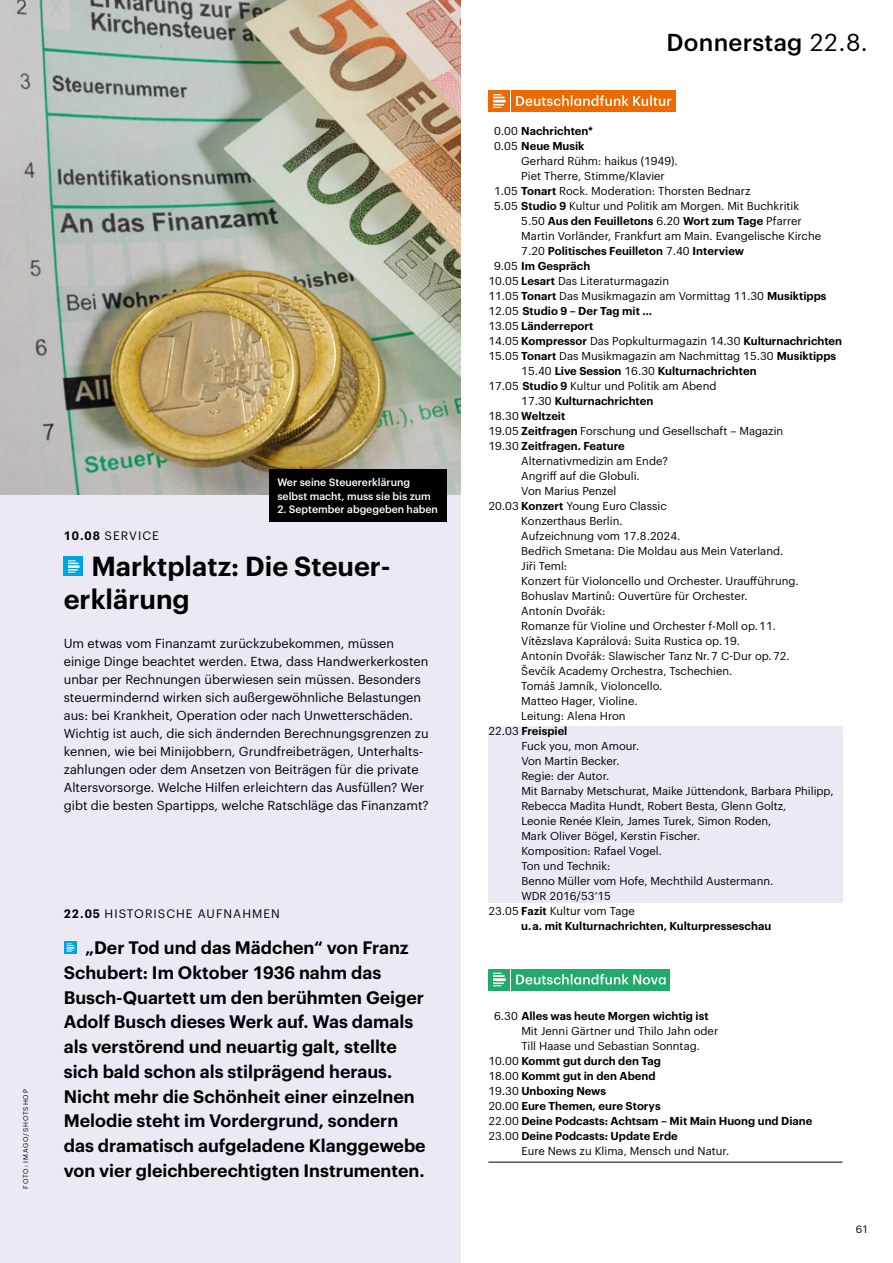
<style>
.page{position:relative;width:893px;height:1263px;background:#fff}
.page>*{position:absolute;margin:0;border:0;box-sizing:border-box;transform-origin:0 0}
.t1{font:600 27px/33px "Graphik";color:#000}
.t2{font:500 24px "Graphik";letter-spacing:.01em;color:#000}
.t3{font:600 17.7px/24.8px "Graphik";color:#000}
.t4{font:12.75px/18px "Graphik";color:#000}
.t5{font:12px "Graphik";letter-spacing:.085em;color:#000}
.t6{font:11.25px "Graphik";color:#000}
.t7{font:600 11.25px "Graphik";color:#000}
.t8{font:500 10.5px/13.5px "Graphik";color:#fff}
.t9{font:10.5px "Graphik";color:#000}
.t10{font:6.75px "Graphik";letter-spacing:.13em;color:#000}
.s1{font-weight:600}
.s2{font-weight:400}
</style>
<div class="page">
<div style="left:0;top:0;width:460px;height:1263px;background:#ece9f5"></div>
<div style="left:488px;top:90px;width:22px;height:22px;background:#ed6a00"></div>
<svg style="left:493px;top:94px;width:13px;height:14px"></svg>
<div style="left:511px;top:90px;width:164px;height:22px;background:#ed6a00"></div>
<svg style="left:516px;top:95px;width:155px;height:11px"></svg>
<img style="left:0;top:0;width:460px;height:494px">
<div style="left:64px;top:557px;width:19px;height:19px;background:#00a4e1"></div>
<svg style="left:68px;top:560px;width:12px;height:13px"></svg>
<div style="left:488px;top:726px;width:354px;height:176px;background:#ece9f5"></div>
<hr style="left:488px;top:1162px;width:354px;height:1px;background:#000">
<div style="left:488px;top:969px;width:22px;height:21px;background:#21ab6a"></div>
<div style="left:511px;top:969px;width:159px;height:21px;background:#21ab6a"></div>
<svg style="left:493px;top:973px;width:13px;height:13px"></svg>
<svg style="left:516px;top:974px;width:150px;height:10px"></svg>
<svg style="left:64px;top:941px;width:13px;height:13px"></svg>
<svg style="left:67px;top:943px;width:7px;height:9px"></svg>
<div style="left:269px;top:469px;width:177px;height:53px;background:#000"></div>
<p class="t8" style="left:277px;top:475px;width:155px">Wer seine Steuererklärung selbst macht, muss sie bis zum</p>
<p class="t8" style="left:277px;top:502px;width:162px">2. September abgegeben haben</p>
<p class="t5" style="left:64px;top:527px;width:97px"><span class="s1">10.08</span> SERVICE</p>
<h1 class="t1" style="left:64px;top:547px;width:328px;text-indent:28px">Marktplatz: Die Steuer&shy;erklärung</h1>
<p class="t4" style="left:64px;top:633px;width:367px">Um etwas vom Finanzamt zurückzubekommen, müssen einige Dinge beachtet werden. Etwa, dass Handwerkerkosten unbar per Rechnungen überwiesen sein müssen. Besonders steuermindernd wirken sich außergewöhnliche Belastungen aus: bei Krankheit, Operation oder nach Unwetterschäden.<br>Wichtig ist auch, die sich ändernden Berechnungsgrenzen zu kennen, wie bei Minijobbern, Grundfreibeträgen, Unterhalts&shy;zahlungen oder dem Ansetzen von Beiträgen für die private Altersvorsorge. Welche Hilfen erleichtern das Ausfüllen? Wer gibt die besten Spartipps, welche Ratschläge das Finanzamt?</p>
<p class="t10" style="left:21px;top:1189px;width:101px;rotate:-90deg">FOTO: IMAGO/SHOTSHOP</p>
<p class="t5" style="left:64px;top:905px;width:218px"><span class="s1">22.05</span> HISTORISCHE AUFNAHMEN</p>
<p class="t3" style="left:64px;top:934px;width:363px;text-indent:21px">„Der Tod und das Mädchen“ von Franz Schubert: Im Oktober 1936 nahm das Busch-Quartett um den berühmten Geiger Adolf Busch dieses Werk auf. Was damals als verstörend und neuartig galt, stellte sich bald schon als stilprägend heraus.<br>Nicht mehr die Schönheit einer einzelnen Melodie steht im Vordergrund, sondern das dramatisch aufgeladene Klanggewebe von vier gleichberechtigten Instrumenten.</p>
<h2 class="t2" style="left:667px;top:24px;width:202px">Donnerstag <span class="s2">22.8.</span></h2>
<p class="t7" style="left:494px;top:122px;width:100px"><span class="s2">0.00</span> Nachrichten*</p>
<p class="t7" style="left:494px;top:137px;width:92px"><span class="s2">0.05</span> Neue Musik</p>
<p class="t6" style="left:521px;top:153px;width:158px">Gerhard Rühm: haikus (1949).</p>
<p class="t6" style="left:521px;top:168px;width:145px">Piet Therre, Stimme/Klavier</p>
<p class="t6" style="left:494px;top:183px;width:258px">1.05 <span class="s1">Tonart</span> Rock. Moderation: Thorsten Bednarz</p>
<p class="t6" style="left:494px;top:198px;width:307px">5.05 <span class="s1">Studio 9</span> Kultur und Politik am Morgen. Mit Buchkritik</p>
<p class="t7" style="left:521px;top:212px;width:282px"><span class="s2">5.50</span> Aus den Feuilletons <span class="s2">6.20</span> Wort zum Tage <span class="s2">Pfarrer</span></p>
<p class="t6" style="left:521px;top:228px;width:301px">Martin Vorländer, Frankfurt am Main. Evangelische Kirche</p>
<p class="t7" style="left:521px;top:242px;width:224px"><span class="s2">7.20</span> Politisches Feuilleton <span class="s2">7.40</span> Interview</p>
<p class="t7" style="left:494px;top:257px;width:98px"><span class="s2">9.05</span> Im Gespräch</p>
<p class="t6" style="left:488px;top:272px;width:182px">10.05 <span class="s1">Lesart</span> Das Literaturmagazin</p>
<p class="t6" style="left:488px;top:287px;width:340px">11.05 <span class="s1">Tonart</span> Das Musikmagazin am Vormittag 11.30 <span class="s1">Musiktipps</span></p>
<p class="t7" style="left:488px;top:302px;width:165px"><span class="s2">12.05</span> Studio 9 – Der Tag mit …</p>
<p class="t7" style="left:488px;top:317px;width:106px"><span class="s2">13.05</span> Länderreport</p>
<p class="t6" style="left:488px;top:332px;width:355px">14.05 <span class="s1">Kompressor</span> Das Popkulturmagazin 14.30 <span class="s1">Kulturnachrichten</span></p>
<p class="t6" style="left:488px;top:347px;width:349px">15.05 <span class="s1">Tonart</span> Das Musikmagazin am Nachmittag 15.30 <span class="s1">Musiktipps</span></p>
<p class="t7" style="left:521px;top:362px;width:237px"><span class="s2">15.40</span> Live Session <span class="s2">16.30</span> Kulturnachrichten</p>
<p class="t6" style="left:488px;top:377px;width:230px">17.05 <span class="s1">Studio 9</span> Kultur und Politik am Abend</p>
<p class="t7" style="left:521px;top:392px;width:134px"><span class="s2">17.30</span> Kulturnachrichten</p>
<p class="t7" style="left:488px;top:407px;width:78px"><span class="s2">18.30</span> Weltzeit</p>
<p class="t6" style="left:488px;top:422px;width:296px">19.05 <span class="s1">Zeitfragen</span> Forschung und Gesellschaft – Magazin</p>
<p class="t7" style="left:488px;top:437px;width:138px"><span class="s2">19.30</span> Zeitfragen. Feature</p>
<p class="t6" style="left:521px;top:452px;width:148px">Alternativmedizin am Ende?</p>
<p class="t6" style="left:521px;top:467px;width:120px">Angriff auf die Globuli.</p>
<p class="t6" style="left:521px;top:482px;width:97px">Von Marius Penzel</p>
<p class="t6" style="left:488px;top:497px;width:180px">20.03 <span class="s1">Konzert</span> Young Euro Classic</p>
<p class="t6" style="left:521px;top:512px;width:103px">Konzerthaus Berlin.</p>
<p class="t6" style="left:521px;top:527px;width:160px">Aufzeichnung vom 17.8.2024.</p>
<p class="t6" style="left:521px;top:542px;width:264px">Bedřich Smetana: Die Moldau aus Mein Vaterland.</p>
<p class="t6" style="left:521px;top:557px;width:47px">Jiři Teml:</p>
<p class="t6" style="left:521px;top:572px;width:279px">Konzert für Violoncello und Orchester. Uraufführung.</p>
<p class="t6" style="left:521px;top:587px;width:228px">Bohuslav Martinů: Ouvertüre für Orchester.</p>
<p class="t6" style="left:521px;top:602px;width:86px">Antonín Dvořák:</p>
<p class="t6" style="left:521px;top:617px;width:256px">Romanze für Violine und Orchester f-Moll op. 11.</p>
<p class="t6" style="left:521px;top:632px;width:220px">Vítězslava Kaprálová: Suita Rustica op. 19.</p>
<p class="t6" style="left:521px;top:647px;width:270px">Antonín Dvořák: Slawischer Tanz Nr. 7 C-Dur op. 72.</p>
<p class="t6" style="left:521px;top:662px;width:213px">Ševčík Academy Orchestra, Tschechien.</p>
<p class="t6" style="left:521px;top:677px;width:143px">Tomáš Jamník, Violoncello.</p>
<p class="t6" style="left:521px;top:692px;width:118px">Matteo Hager, Violine.</p>
<p class="t6" style="left:521px;top:707px;width:106px">Leitung: Alena Hron</p>
<p class="t7" style="left:488px;top:722px;width:81px"><span class="s2">22.03</span> Freispiel</p>
<p class="t6" style="left:521px;top:737px;width:119px">Fuck you, mon Amour.</p>
<p class="t6" style="left:521px;top:752px;width:100px">Von Martin Becker.</p>
<p class="t6" style="left:521px;top:767px;width:90px">Regie: der Autor.</p>
<p class="t6" style="left:521px;top:782px;width:314px">Mit Barnaby Metschurat, Maike Jüttendonk, Barbara Philipp,</p>
<p class="t6" style="left:521px;top:797px;width:266px">Rebecca Madita Hundt, Robert Besta, Glenn Goltz,</p>
<p class="t6" style="left:521px;top:812px;width:252px">Leonie Renée Klein, James Turek, Simon Roden,</p>
<p class="t6" style="left:521px;top:827px;width:180px">Mark Oliver Bögel, Kerstin Fischer.</p>
<p class="t6" style="left:521px;top:842px;width:142px">Komposition: Rafael Vogel.</p>
<p class="t6" style="left:521px;top:857px;width:91px">Ton und Technik:</p>
<p class="t6" style="left:521px;top:872px;width:253px">Benno Müller vom Hofe, Mechthild Austermann.</p>
<p class="t6" style="left:521px;top:887px;width:91px">WDR 2016/53‘15</p>
<p class="t6" style="left:488px;top:902px;width:148px">23.05 <span class="s1">Fazit</span> Kultur vom Tage</p>
<p class="t7" style="left:521px;top:917px;width:251px">u. a. mit Kulturnachrichten, Kulturpresseschau</p>
<p class="t7" style="left:494px;top:1007px;width:216px"><span class="s2">6.30</span> Alles was heute Morgen wichtig ist</p>
<p class="t6" style="left:521px;top:1023px;width:198px">Mit Jenni Gärtner und Thilo Jahn oder</p>
<p class="t6" style="left:521px;top:1038px;width:180px">Till Haase und Sebastian Sonntag.</p>
<p class="t7" style="left:488px;top:1052px;width:174px"><span class="s2">10.00</span> Kommt gut durch den Tag</p>
<p class="t7" style="left:488px;top:1067px;width:169px"><span class="s2">18.00</span> Kommt gut in den Abend</p>
<p class="t7" style="left:488px;top:1082px;width:119px"><span class="s2">19.30</span> Unboxing News</p>
<p class="t7" style="left:488px;top:1097px;width:174px"><span class="s2">20.00</span> Eure Themen, eure Storys</p>
<p class="t7" style="left:488px;top:1112px;width:326px"><span class="s2">22.00</span> Deine Podcasts: Achtsam – Mit Main Huong und Diane</p>
<p class="t7" style="left:488px;top:1127px;width:191px"><span class="s2">23.00</span> Deine Podcasts: Update Erde</p>
<p class="t6" style="left:521px;top:1142px;width:209px">Eure News zu Klima, Mensch und Natur.</p>
<p class="t9" style="left:856px;top:1221px;width:13px">61</p>
</div>
